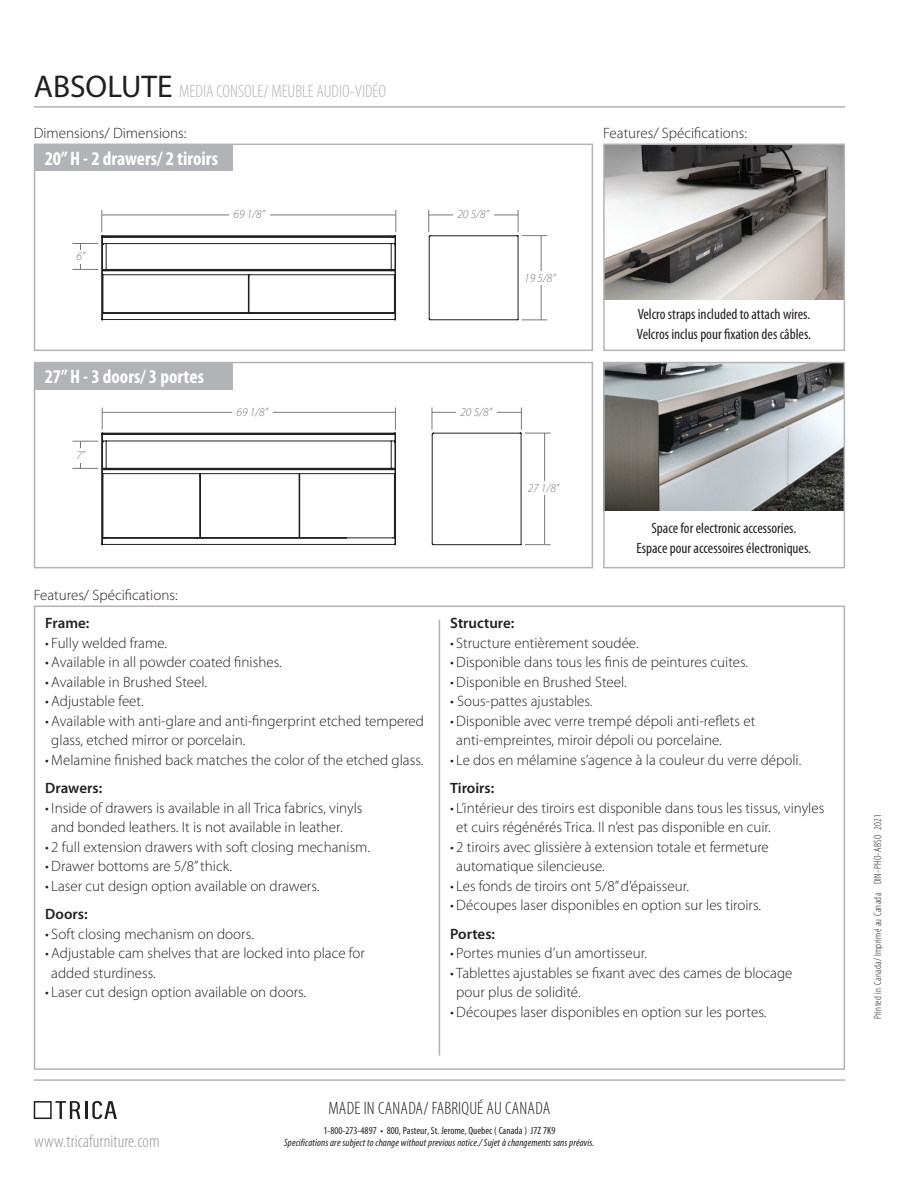
<style>
.page{position:relative;width:918px;height:1188px;background:#fff}
.page>*{position:absolute;margin:0;border:0;box-sizing:border-box;transform-origin:0 0}
.t1{font:700 condensed 19.5px "Myriad Pro";color:#fff}
.t2{font:300 condensed 18px "Myriad Pro";color:#b2b3b7}
.t3{font:300 condensed 18px "Myriad Pro";letter-spacing:.01em;color:#231f20}
.t4{font:300 condensed 18px "Myriad Pro";letter-spacing:.01em;color:#939598}
.t5{font:300 15px/19.5px "Myriad Pro";color:#231f20}
.t6{font:condensed 15px "Myriad Pro";color:#231f20}
.t7{font:600 15px "Myriad Pro";color:#231f20}
.t8{font:italic 300 12px "Myriad Pro";color:#76787b}
.t9{font:italic condensed 10.5px "Myriad Pro";letter-spacing:.01em;color:#231f20}
.t10{font:condensed 10.5px "Myriad Pro";color:#231f20}
.t11{font:300 condensed 10.5px "Myriad Pro";letter-spacing:.03em;color:#231f20}
.s1{font-weight:400;font-stretch:normal;font-size:31.5px;color:#231f20}
</style>
<div class="page">
<div style="left:34px;top:362px;width:559px;height:206px;border:2px solid #b2b3b7"></div>
<svg style="left:34px;top:1101px;width:83px;height:18px"></svg>
<img style="left:606px;top:147px;width:236px;height:152px">
<hr style="left:34px;top:1079px;width:811px;height:2px;background:#b2b3b7">
<hr style="left:34px;top:106px;width:811px;height:2px;background:#b2b3b7">
<div style="left:34px;top:144px;width:559px;height:207px;border:2px solid #b2b3b7"></div>
<div style="left:34px;top:606px;width:811px;height:464px;border:2px solid #b2b3b7"></div>
<hr style="left:439px;top:620px;width:1px;height:436px;background:#b2b3b7">
<img style="left:606px;top:365px;width:236px;height:146px">
<div style="left:603px;top:362px;width:242px;height:206px;border:2px solid #b2b3b7"></div>
<div style="left:603px;top:144px;width:242px;height:207px;border:2px solid #b2b3b7"></div>
<div style="left:35px;top:144px;width:198px;height:27px;background:#b2b3b7"></div>
<div style="left:35px;top:363px;width:198px;height:27px;background:#b2b3b7"></div>
<svg style="left:432px;top:408px;width:119px;height:137px"></svg>
<svg style="left:72px;top:408px;width:324px;height:137px"></svg>
<svg style="left:72px;top:210px;width:325px;height:110px"></svg>
<svg style="left:428px;top:210px;width:119px;height:111px"></svg>
<p class="t2" style="left:34px;top:80px;width:354px"><span class="s1">ABSOLUTE</span> MEDIA CONSOLE/ MEUBLE AUDIO-VIDÉO</p>
<p class="t5" style="left:34px;top:124px;width:154px">Dimensions/ Dimensions:</p>
<p class="t5" style="left:603px;top:124px;width:145px">Features/ Spécifications:</p>
<p class="t1" style="left:45px;top:146px;width:175px">20” H - 2 drawers/ 2 tiroirs</p>
<p class="t8" style="left:76px;top:249px;width:10px">6”</p>
<p class="t8" style="left:234px;top:207px;width:33px">69 1/8”</p>
<p class="t8" style="left:457px;top:207px;width:33px">20 5/8”</p>
<p class="t8" style="left:524px;top:271px;width:33px">19 5/8”</p>
<p class="t1" style="left:45px;top:365px;width:161px">27” H - 3 doors/ 3 portes</p>
<p class="t8" style="left:76px;top:447px;width:10px">7”</p>
<p class="t8" style="left:237px;top:405px;width:33px">69 1/8”</p>
<p class="t8" style="left:460px;top:405px;width:33px">20 5/8”</p>
<p class="t8" style="left:528px;top:481px;width:33px">27 1/8”</p>
<p class="t5" style="left:34px;top:586px;width:145px">Features/ Spécifications:</p>
<p class="t6" style="left:638px;top:305px;width:174px">Velcro straps included to attach wires.</p>
<p class="t6" style="left:637px;top:325px;width:176px">Velcros inclus pour fixation des câbles.</p>
<p class="t6" style="left:651px;top:519px;width:146px">Space for electronic accessories.</p>
<p class="t6" style="left:637px;top:539px;width:176px">Espace pour accessoires électroniques.</p>
<p class="t7" style="left:45px;top:614px;width:46px">Frame:</p>
<p class="t5" style="left:45px;top:633px;width:123px">• Fully welded frame.</p>
<p class="t5" style="left:45px;top:653px;width:238px">• Available in all powder coated finishes.</p>
<p class="t5" style="left:45px;top:672px;width:163px">• Available in Brushed Steel.</p>
<p class="t5" style="left:45px;top:692px;width:100px">• Adjustable feet.</p>
<p class="t5" style="left:51px;top:711px;width:374px;text-indent:-6px">• Available with anti-glare and anti-fingerprint etched tempered glass, etched mirror or porcelain.</p>
<p class="t5" style="left:45px;top:750px;width:380px">•Melamine finished back matches the color of the etched glass.</p>
<p class="t7" style="left:45px;top:779px;width:58px">Drawers:</p>
<p class="t5" style="left:45px;top:798px;width:319px">• Inside of drawers is available in all Trica fabrics, vinyls</p>
<p class="t5" style="left:51px;top:818px;width:293px">and bonded leathers. It is not available in leather.</p>
<p class="t5" style="left:45px;top:837px;width:326px">• 2 full extension drawers with soft closing mechanism.</p>
<p class="t5" style="left:45px;top:857px;width:188px">•Drawer bottoms are 5/8” thick.</p>
<p class="t5" style="left:45px;top:876px;width:276px">• Laser cut design option available on drawers.</p>
<p class="t7" style="left:45px;top:905px;width:44px">Doors:</p>
<p class="t5" style="left:45px;top:924px;width:210px">• Soft closing mechanism on doors.</p>
<p class="t5" style="left:45px;top:944px;width:321px">• Adjustable cam shelves that are locked into place for</p>
<p class="t5" style="left:51px;top:963px;width:106px">added sturdiness.</p>
<p class="t5" style="left:45px;top:983px;width:262px">• Laser cut design option available on doors.</p>
<p class="t7" style="left:450px;top:614px;width:66px">Structure:</p>
<p class="t5" style="left:450px;top:633px;width:190px">• Structure entièrement soudée.</p>
<p class="t5" style="left:450px;top:653px;width:299px">•Disponible dans tous les finis de peintures cuites.</p>
<p class="t5" style="left:450px;top:672px;width:178px">•Disponible en Brushed Steel.</p>
<p class="t5" style="left:450px;top:692px;width:144px">• Sous-pattes ajustables.</p>
<p class="t5" style="left:450px;top:711px;width:307px">•Disponible avec verre trempé dépoli anti-reflets et</p>
<p class="t5" style="left:456px;top:731px;width:267px">anti-empreintes, miroir dépoli ou porcelaine.</p>
<p class="t5" style="left:450px;top:750px;width:352px">• Le dos en mélamine s’agence à la couleur du verre dépoli.</p>
<p class="t7" style="left:450px;top:779px;width:46px">Tiroirs:</p>
<p class="t5" style="left:456px;top:798px;width:370px;text-indent:-6px">• L’intérieur des tiroirs est disponible dans tous les tissus, vinyles et cuirs régénérés Trica. Il n’est pas disponible en cuir.</p>
<p class="t5" style="left:450px;top:837px;width:320px">• 2 tiroirs avec glissière à extension totale et fermeture</p>
<p class="t5" style="left:456px;top:857px;width:150px">automatique silencieuse.</p>
<p class="t5" style="left:450px;top:876px;width:240px">• Les fonds de tiroirs ont 5/8” d’épaisseur.</p>
<p class="t5" style="left:450px;top:896px;width:312px">•Découpes laser disponibles en option sur les tiroirs.</p>
<p class="t7" style="left:450px;top:924px;width:46px">Portes:</p>
<p class="t5" style="left:450px;top:944px;width:198px">• Portes munies d’un amortisseur.</p>
<p class="t5" style="left:450px;top:963px;width:344px">• Tablettes ajustables se fixant avec des cames de blocage</p>
<p class="t5" style="left:456px;top:983px;width:126px">pour plus de solidité.</p>
<p class="t5" style="left:450px;top:1002px;width:318px">•Découpes laser disponibles en option sur les portes.</p>
<p class="t4" style="left:34px;top:1130px;width:127px">www.tricafurniture.com</p>
<p class="t3" style="left:329px;top:1098px;width:223px">MADE IN CANADA/ FABRIQUÉ AU CANADA</p>
<p class="t10" style="left:324px;top:1124px;width:233px">1-800-273-4897 • 800, Pasteur, St. Jerome, Quebec ( Canada ) J7Z 7K9</p>
<p class="t9" style="left:284px;top:1137px;width:312px">Specifications are subject to change without previous notice./ Sujet à changements sans préavis.</p>
<p class="t11" style="left:871px;top:1019px;width:206px;rotate:-90deg">Printed in Canada/ Imprimé au Canada DIN-PHO-ABSO 2021</p>
</div>
